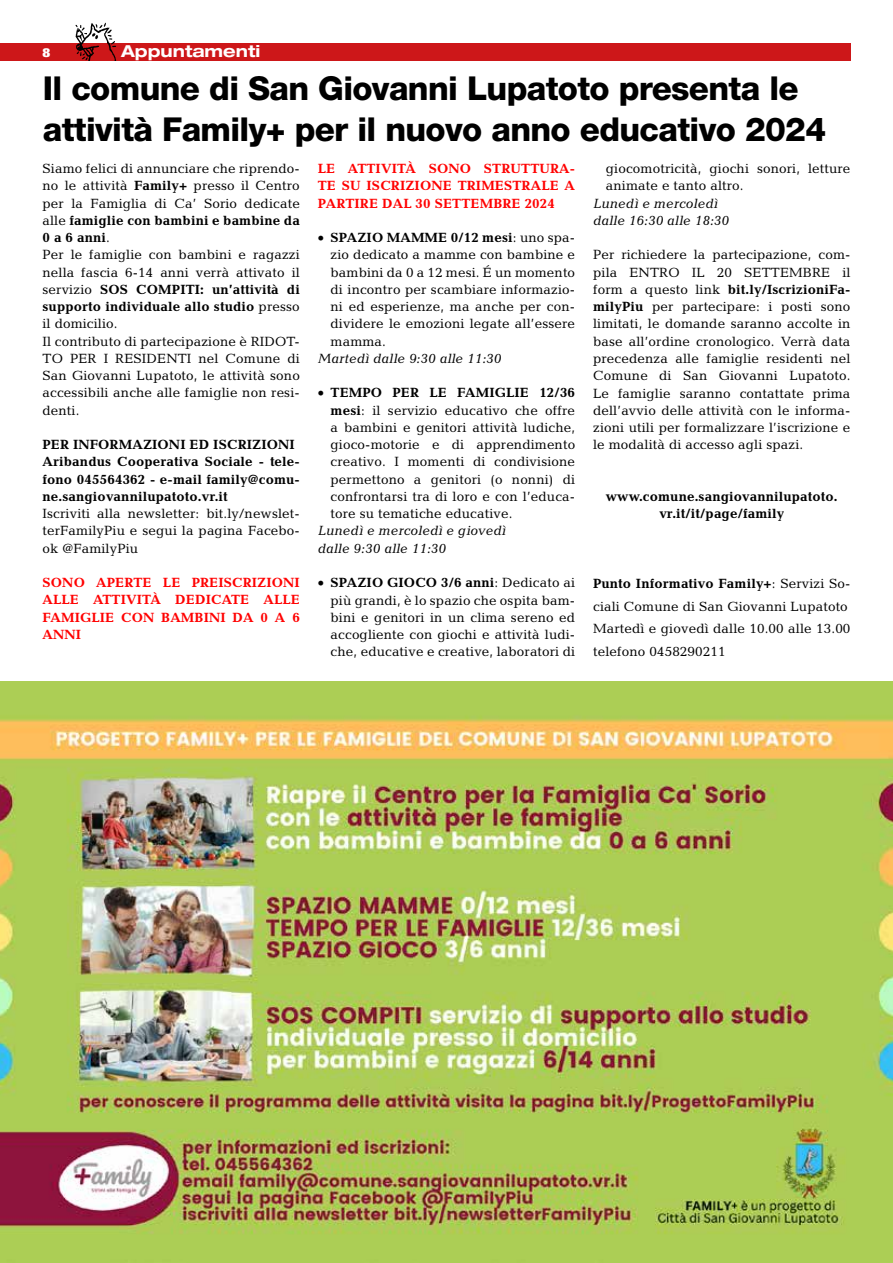
<style>
.page{position:relative;width:893px;height:1263px;background:#fff}
.page>*{position:absolute;margin:0;border:0;box-sizing:border-box;transform-origin:0 0}
.t1{font:800 33px/40.5px "Helvetica Neue LT Std";letter-spacing:-.02em;color:#000}
.t2{font:700 expanded 16.5px "Helvetica Neue LT Std";color:#fff}
.t3{font:13.5px/17.2px "Candida Std";letter-spacing:.01em;color:#000;text-align:justify}
.t4{font:700 13.5px/17.2px "Candida Std";letter-spacing:.01em;color:#000}
.t5{font:700 13.5px/17.2px "Candida Std";letter-spacing:.01em;color:#f00;text-align:justify}
.t6{font:italic 13.5px/17.2px "Candida Std";letter-spacing:.01em;color:#000}
.t7{font:900 condensed 12.45px "Helvetica Neue LT Std";color:#fff;scale:1.2 1}
.s1{font-weight:700}
</style>
<div class="page">
<div style="left:0;top:43px;width:850px;height:17px;background:#cd1719"></div>
<img style="left:73px;top:22px;width:43px;height:39px">
<img style="left:0;top:681px;width:893px;height:582px">
<p class="t7" style="left:43px;top:45px;width:8px">8</p>
<p class="t2" style="left:121px;top:41px;width:141px">Appuntamenti</p>
<h1 class="t1" style="left:43px;top:68px;width:785px">Il comune di San Giovanni Lupatoto presenta le attività Family+ per il nuovo anno educativo 2024</h1>
<p class="t3" style="left:43px;top:160px;width:259px;text-align:left">Siamo felici di annunciare che riprendo&shy;no le attività <span class="s1">Family+</span> presso il Centro per la Famiglia di Ca’ Sorio dedicate alle <span class="s1">famiglie con bambini e bambine da 0 a 6 anni</span>.<br>Per le famiglie con bambini e ragazzi nella fascia 6-14 anni verrà attivato il servizio <span class="s1">SOS COMPITI: un’attività di supporto individuale allo studio</span> presso il domicilio.<br>Il contributo di partecipazione è RIDOT-TO PER I RESIDENTI nel Comune di San Giovanni Lupatoto, le attività sono accessibili anche alle famiglie non resi&shy;denti.</p>
<p class="t4" style="left:43px;top:436px;width:259px">PER INFORMAZIONI ED ISCRIZIONI Aribandus Cooperativa Sociale - tele&shy;fono 045564362 - e-mail family@comu&shy;ne.sangiovannilupatoto.vr.it</p>
<p class="t3" style="left:43px;top:505px;width:259px">Iscriviti alla newsletter: bit.ly/newslet&shy;terFamilyPiu e segui la pagina Facebo&shy;ok @FamilyPiu</p>
<p class="t5" style="left:43px;top:574px;width:259px">SONO APERTE LE PREISCRIZIONI ALLE ATTIVITÀ DEDICATE ALLE FAMIGLIE CON BAMBINI DA 0 A 6<br>ANNI</p>
<p class="t5" style="left:318px;top:160px;width:259px">LE ATTIVITÀ SONO STRUTTURA-TE SU ISCRIZIONE TRIMESTRALE A PARTIRE DAL 30 SETTEMBRE 2024</p>
<p class="t3" style="left:331px;top:229px;width:246px;text-indent:-13px">• <span class="s1">SPAZIO MAMME 0/12 mesi</span>: uno spa&shy;zio dedicato a mamme con bambine e bambini da 0 a 12 mesi. É un momento di incontro per scambiare informazio&shy;ni ed esperienze, ma anche per con&shy;dividere le emozioni legate all’essere mamma.</p>
<p class="t6" style="left:318px;top:350px;width:185px">Martedì dalle 9:30 alle 11:30</p>
<p class="t3" style="left:331px;top:384px;width:246px;text-indent:-13px">• <span class="s1">TEMPO PER LE FAMIGLIE 12/36 mesi</span>: il servizio educativo che offre a bambini e genitori attività ludiche, gioco-motorie e di apprendimento creativo. I momenti di condivisione permettono a genitori (o nonni) di confrontarsi tra di loro e con l’educa&shy;tore su tematiche educative.</p>
<p class="t6" style="left:318px;top:522px;width:189px">Lunedì e mercoledì e giovedì dalle 9:30 alle 11:30</p>
<p class="t3" style="left:331px;top:574px;width:246px;text-indent:-13px">• <span class="s1">SPAZIO GIOCO 3/6 anni</span>: Dedicato ai più grandi, è lo spazio che ospita bam&shy;bini e genitori in un clima sereno ed accogliente con giochi e attività ludi&shy;che, educative e creative, laboratori di</p>
<p class="t3" style="left:606px;top:160px;width:246px">giocomotricità, giochi sonori, letture animate e tanto altro.</p>
<p class="t6" style="left:593px;top:194px;width:137px">Lunedì e mercoledì dalle 16:30 alle 18:30</p>
<p class="t3" style="left:593px;top:246px;width:259px">Per richiedere la partecipazione, com&shy;pila ENTRO IL 20 SETTEMBRE il form a questo link <span class="s1">bit.ly/IscrizioniFa&shy;milyPiu</span> per partecipare: i posti sono limitati, le domande saranno accolte in base all’ordine cronologico. Verrà data precedenza alle famiglie residenti nel Comune di San Giovanni Lupatoto.<br>Le famiglie saranno contattate prima dell’avvio delle attività con le informa&shy;zioni utili per formalizzare l’iscrizione e le modalità di accesso agli spazi.</p>
<p class="t4" style="left:606px;top:488px;width:233px;text-align:center">www.comune.sangiovannilupatoto. vr.it/it/page/family</p>
<p class="t3" style="left:593px;top:572px;width:259px;line-height:22.5px;text-align:left"><span class="s1">Punto Informativo Family+</span>: Servizi So&shy;ciali Comune di San Giovanni Lupatoto Martedì e giovedì dalle 10.00 alle 13.00 telefono 0458290211</p>
</div>
